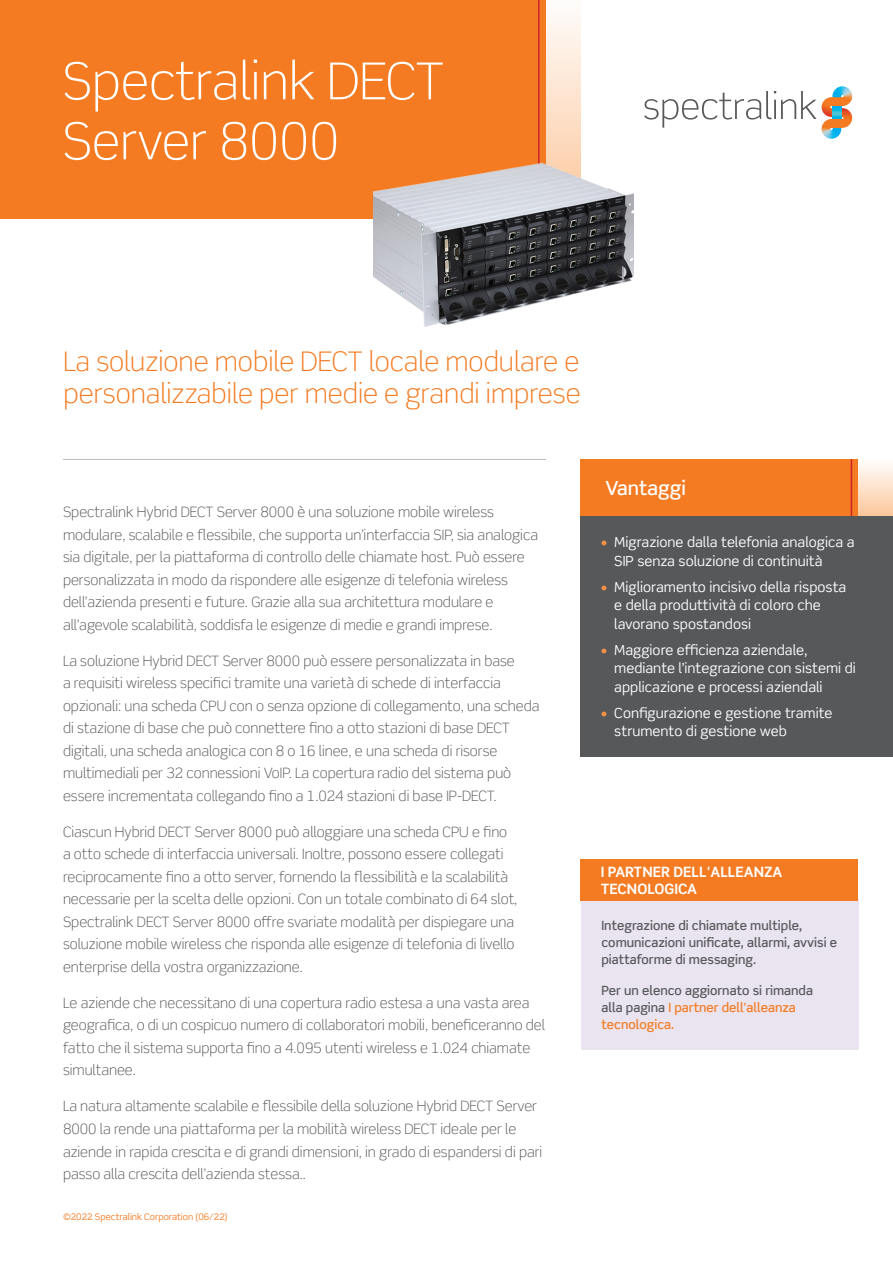
<style>
.page{position:relative;width:893px;height:1263px;background:#fff}
.page>*{position:absolute;margin:0;border:0;box-sizing:border-box;transform-origin:0 0}
.t1{font:300 51px/60px "Scene Std";color:#fff}
.t2{font:300 27px/31.5px "Scene Std";color:#f47b21}
.t3{font:500 19.5px "Scene Std";color:#fff}
.Body{font:300 14.25px/22.5px "Scene Std";color:#57585a}
.Body-2{font:700 14.25px/17.1px "Scene Std";color:#fff}
.t4{font:13.8px/18.8px "Scene Std";color:#fff}
.t5{font:500 12.75px/17.2px "Scene Std";color:#57585a}
.t6{font:9px "Scene Std";color:#f47b21}
.s1{color:#f69246}
.s2{color:#f47b21}
</style>
<div class="page">
<div style="left:0;top:0;width:546px;height:219px;background:#f47b21"></div>
<svg style="left:546px;top:15px;width:34px;height:136px;background:#fde7d5"></svg>
<hr style="left:538px;top:0;width:2px;height:219px;background:#d1232a">
<img style="left:821px;top:126px;width:21px;height:13px">
<img style="left:832px;top:86px;width:20px;height:9px">
<svg style="left:822px;top:95px;width:30px;height:35px"></svg>
<svg style="left:644px;top:91px;width:172px;height:37px"></svg>
<hr style="left:63px;top:459px;width:483px;height:1px;background:#bcbdc0">
<div style="left:580px;top:459px;width:278px;height:57px;background:#f47b21"></div>
<div style="left:858px;top:459px;width:35px;height:57px;background:linear-gradient(to bottom,#fefefe,#fcc79b)"></div>
<hr style="left:851px;top:459px;width:1px;height:57px;background:#d1232a">
<div style="left:580px;top:516px;width:313px;height:241px;background:#57585a"></div>
<img style="left:373px;top:151px;width:260px;height:176px">
<div style="left:581px;top:899px;width:277px;height:150px;background:#eae4f1"></div>
<div style="left:580px;top:859px;width:278px;height:41px;background:#f47b21"></div>
<h1 class="t1" style="left:62px;top:51px;width:383px">Spectralink DECT<br>Server 8000</h1>
<h2 class="t2" style="left:64px;top:346px;width:519px">La soluzione mobile DECT locale modulare e personalizzabile per medie e grandi imprese</h2>
<p class="Body" style="left:63px;top:501px;width:476px">Spectralink Hybrid DECT Server 8000 è una soluzione mobile wireless modulare, scalabile e flessibile, che supporta un’interfaccia SIP, sia analogica sia digitale, per la piattaforma di controllo delle chiamate host. Può essere personalizzata in modo da rispondere alle esigenze di telefonia wireless dell’azienda presenti e future. Grazie alla sua architettura modulare e all’agevole scalabilità, soddisfa le esigenze di medie e grandi imprese.</p>
<p class="Body" style="left:63px;top:650px;width:478px">La soluzione Hybrid DECT Server 8000 può essere personalizzata in base<br>a requisiti wireless specifici tramite una varietà di schede di interfaccia opzionali: una scheda CPU con o senza opzione di collegamento, una scheda di stazione di base che può connettere fino a otto stazioni di base DECT digitali, una scheda analogica con 8 o 16 linee, e una scheda di risorse multimediali per 32 connessioni VoIP. La copertura radio del sistema può essere incrementata collegando fino a 1.024 stazioni di base IP-DECT.</p>
<p class="Body" style="left:63px;top:821px;width:456px">Ciascun Hybrid DECT Server 8000 può alloggiare una scheda CPU e fino a otto schede di interfaccia universali. Inoltre, possono essere collegati reciprocamente fino a otto server, fornendo la flessibilità e la scalabilità necessarie per la scelta delle opzioni. Con un totale combinato di 64 slot, Spectralink DECT Server 8000 offre svariate modalità per dispiegare una soluzione mobile wireless che risponda alle esigenze di telefonia di livello enterprise della vostra organizzazione.</p>
<p class="Body" style="left:63px;top:992px;width:484px">Le aziende che necessitano di una copertura radio estesa a una vasta area geografica, o di un cospicuo numero di collaboratori mobili, beneficeranno del fatto che il sistema supporta fino a 4.095 utenti wireless e 1.024 chiamate simultanee.</p>
<p class="Body" style="left:63px;top:1095px;width:481px">La natura altamente scalabile e flessibile della soluzione Hybrid DECT Server 8000 la rende una piattaforma per la mobilità wireless DECT ideale per le aziende in rapida crescita e di grandi dimensioni, in grado di espandersi di pari passo alla crescita dell’azienda stessa..</p>
<p class="t6" style="left:63px;top:1211px;width:166px">©2022 Spectralink Corporation (06/22)</p>
<h3 class="t3" style="left:605px;top:476px;width:82px">Vantaggi</h3>
<p class="t4" style="left:614px;top:533px;width:242px;text-indent:-14px"><span class="s1">•</span> Migrazione dalla telefonia analogica a<br>SIP senza soluzione di continuità</p>
<p class="t4" style="left:614px;top:577px;width:234px;text-indent:-14px"><span class="s1">•</span> Miglioramento incisivo della risposta e della produttività di coloro che lavorano spostandosi</p>
<p class="t4" style="left:614px;top:640px;width:243px;text-indent:-14px"><span class="s1">•</span> Maggiore efficienza aziendale, mediante l’integrazione con sistemi di applicazione e processi aziendali</p>
<p class="t4" style="left:614px;top:703px;width:220px;text-indent:-14px"><span class="s1">•</span> Configurazione e gestione tramite strumento di gestione web</p>
<p class="Body-2" style="left:601px;top:863px;width:183px">I PARTNER DELL'ALLEANZA<br>TECNOLOGICA</p>
<p class="t5" style="left:601px;top:916px;width:237px">Integrazione di chiamate multiple, comunicazioni unificate, allarmi, avvisi e piattaforme di messaging.</p>
<p class="t5" style="left:601px;top:981px;width:213px">Per un elenco aggiornato si rimanda alla pagina <span class="s2">I partner dell'alleanza tecnologica.</span></p>
</div>
